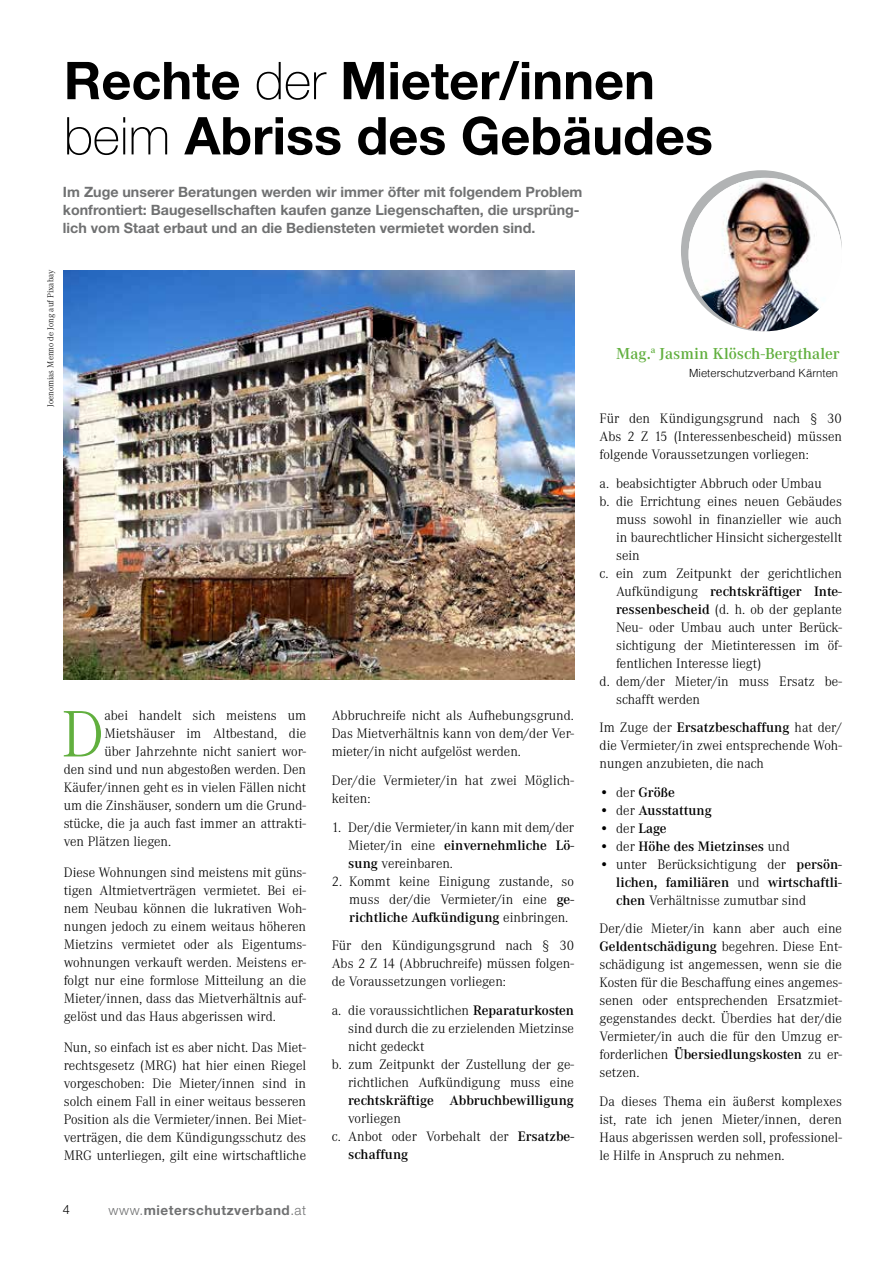
<style>
.page{position:relative;width:893px;height:1263px;background:#fff}
.page>*{position:absolute;margin:0;border:0;box-sizing:border-box;transform-origin:0 0}
.t1{font:300 68.1px "Corporate A";color:#61af3e}
.t2{font:700 52.2px/55.2px "Helvetica Neue LT Std";color:#000}
.t3{font:600 16.5px "Corporate A";color:#61af3e}
.t4{font:300 14.25px/18px "Corporate A";color:#000;text-align:justify}
.t5{font:700 14.25px/18px "Helvetica Neue LT Std";color:#707172}
.t6{font:600 14.25px "Corporate A";color:#000}
.t7{font:700 13.5px "Helvetica Neue LT Std";letter-spacing:.04em;color:#707172}
.t8{font:300 12.75px "Helvetica Neue LT Std";color:#000}
.t9{font:300 11.25px "Helvetica";color:#000}
.t10{font:300 9px "Corporate A";color:#000}
.s1{font-weight:100}
.s2{font-weight:600}
.s3{font-weight:300}
</style>
<div class="page">
<img style="left:64px;top:270px;width:510px;height:410px">
<div style="left:681px;top:170px;width:161px;height:161px;background:#b1b3b4;border-radius:50%"></div>
<img style="left:689px;top:178px;width:153px;height:153px;border-radius:77px">
<h2 class="t2" style="left:64px;top:52px;width:651px">Rechte <span class="s1">der</span> Mieter/innen <span class="s1">beim</span> Abriss des Gebäudes</h2>
<p class="t5" style="left:63px;top:183px;width:521px">Im Zuge unserer Beratungen werden wir immer öfter mit folgendem Problem konfrontiert: Baugesellschaften kaufen ganze Liegenschaften, die ursprüng&shy;lich vom Staat erbaut und an die Bediensteten vermietet worden sind.</p>
<p class="t10" style="left:45px;top:407px;width:138px;rotate:-90deg">Joenomias Menno de Jong auf Pixabay</p>
<h1 class="t1" style="left:62px;top:697px;width:44px">D</h1>
<p class="t4" style="left:104px;top:707px;width:203px">abei handelt sich meistens um</p>
<p class="t4" style="left:104px;top:725px;width:203px">Mietshäuser im Altbestand, die</p>
<p class="t4" style="left:104px;top:743px;width:203px">über Jahrzehnte nicht saniert wor-</p>
<p class="t4" style="left:64px;top:761px;width:244px">den sind und nun abgestoßen werden. Den</p>
<p class="t4" style="left:64px;top:779px;width:244px">Käufer/innen geht es in vielen Fällen nicht</p>
<p class="t4" style="left:64px;top:797px;width:244px">um die Zinshäuser, sondern um die Grund-</p>
<p class="t4" style="left:64px;top:815px;width:244px">stücke, die ja auch fast immer an attrakti-</p>
<p class="t4" style="left:64px;top:833px;width:109px">ven Plätzen liegen.</p>
<p class="t4" style="left:64px;top:864px;width:244px">Diese Wohnungen sind meistens mit güns&shy;tigen Altmietverträgen vermietet. Bei ei&shy;nem Neubau können die lukrativen Woh&shy;nungen jedoch zu einem weitaus höheren Mietzins vermietet oder als Eigentums&shy;wohnungen verkauft werden. Meistens er&shy;folgt nur eine formlose Mitteilung an die Mieter/innen, dass das Mietverhältnis auf&shy;gelöst und das Haus abgerissen wird.</p>
<p class="t4" style="left:64px;top:1039px;width:244px">Nun, so einfach ist es aber nicht. Das Miet&shy;rechtsgesetz (MRG) hat hier einen Riegel vorgeschoben: Die Mieter/innen sind in solch einem Fall in einer weitaus besseren Position als die Vermieter/innen. Bei Miet&shy;verträgen, die dem Kündigungsschutz des MRG unterliegen, gilt eine wirtschaftliche</p>
<p class="t4" style="left:332px;top:707px;width:244px">Abbruchreife nicht als Aufhebungsgrund.<br>Das Mietverhältnis kann von dem/der Ver&shy;mieter/in nicht aufgelöst werden.</p>
<p class="t4" style="left:332px;top:772px;width:244px">Der/die Vermieter/in hat zwei Möglich&shy;keiten:</p>
<p class="t4" style="left:348px;top:818px;width:227px;text-indent:-17px">1. Der/die Vermieter/in kann mit dem/der Mieter/in eine <span class="s2">einvernehmliche Lö&shy;sung</span> vereinbaren.</p>
<p class="t4" style="left:349px;top:872px;width:226px;text-indent:-18px">2. Kommt keine Einigung zustande, so muss der/die Vermieter/in eine <span class="s2">ge&shy;richtliche Aufkündigung</span> einbringen.</p>
<p class="t4" style="left:332px;top:937px;width:244px">Für den Kündigungsgrund nach § 30<br>Abs 2 Z 14 (Abbruchreife) müssen folgen&shy;de Voraussetzungen vorliegen:</p>
<p class="t4" style="left:332px;top:1002px;width:244px">a. die voraussichtlichen <span class="s2">Reparaturkosten</span></p>
<p class="t4" style="left:348px;top:1020px;width:227px">sind durch die zu erzielenden Mietzinse</p>
<p class="t4" style="left:348px;top:1038px;width:78px">nicht gedeckt</p>
<p class="t4" style="left:332px;top:1056px;width:244px">b. zum Zeitpunkt der Zustellung der ge-</p>
<p class="t4" style="left:348px;top:1074px;width:227px">richtlichen Aufkündigung muss eine</p>
<p class="t6" style="left:348px;top:1092px;width:227px">rechtskräftige Abbruchbewilligung</p>
<p class="t4" style="left:348px;top:1110px;width:54px">vorliegen</p>
<p class="t4" style="left:332px;top:1128px;width:244px">c. Anbot oder Vorbehalt der <span class="s2">Ersatzbe-</span></p>
<p class="t6" style="left:348px;top:1146px;width:62px">schaffung</p>
<p class="t3" style="left:616px;top:344px;width:225px">Mag.<sup>a</sup> Jasmin Klösch-Bergthaler</p>
<p class="t9" style="left:689px;top:365px;width:151px">Mieterschutzverband Kärnten</p>
<p class="t4" style="left:600px;top:410px;width:244px">Für den Kündigungsgrund nach § 30<br>Abs 2 Z 15 (Interessenbescheid) müssen folgende Voraussetzungen vorliegen:</p>
<p class="t4" style="left:600px;top:474px;width:224px">a. beabsichtigter Abbruch oder Umbau</p>
<p class="t4" style="left:600px;top:492px;width:244px">b. die Errichtung eines neuen Gebäudes</p>
<p class="t4" style="left:616px;top:510px;width:227px">muss sowohl in finanzieller wie auch</p>
<p class="t4" style="left:616px;top:528px;width:227px">in baurechtlicher Hinsicht sichergestellt</p>
<p class="t4" style="left:616px;top:546px;width:25px">sein</p>
<p class="t4" style="left:600px;top:564px;width:244px">c. ein zum Zeitpunkt der gerichtlichen</p>
<p class="t6" style="left:616px;top:583px;width:227px"><span class="s3">Aufkündigung</span> rechtskräftiger Inte-</p>
<p class="t4" style="left:616px;top:600px;width:227px"><span class="s2">ressenbescheid</span> (d. h. ob der geplante</p>
<p class="t4" style="left:616px;top:618px;width:227px">Neu- oder Umbau auch unter Berück-</p>
<p class="t4" style="left:616px;top:636px;width:227px">sichtigung der Mietinteressen im öf-</p>
<p class="t4" style="left:616px;top:654px;width:147px">fentlichen Interesse liegt)</p>
<p class="t4" style="left:600px;top:672px;width:244px">d. dem/der Mieter/in muss Ersatz be-</p>
<p class="t4" style="left:616px;top:690px;width:86px">schafft werden</p>
<p class="t4" style="left:600px;top:719px;width:244px">Im Zuge der <span class="s2">Ersatzbeschaffung</span> hat der/ die Vermieter/in zwei entsprechende Woh&shy;nungen anzubieten, die nach</p>
<p class="t6" style="left:600px;top:784px;width:77px"><span class="s3">• der</span> Größe</p>
<p class="t6" style="left:600px;top:802px;width:114px"><span class="s3">• der</span> Ausstattung</p>
<p class="t4" style="left:600px;top:819px;width:69px">• der <span class="s2">Lage</span></p>
<p class="t6" style="left:600px;top:838px;width:192px"><span class="s3">• der</span> Höhe des Mietzinses <span class="s3">und</span></p>
<p class="t4" style="left:616px;top:855px;width:227px;text-indent:-17px">• unter Berücksichtigung der <span class="s2">persön&shy;lichen, familiären</span> und <span class="s2">wirtschaftli&shy;chen</span> Verhältnisse zumutbar sind</p>
<p class="t4" style="left:600px;top:920px;width:244px">Der/die Mieter/in kann aber auch eine <span class="s2">Geldentschädigung</span> begehren. Diese Ent&shy;schädigung ist angemessen, wenn sie die Kosten für die Beschaffung eines angemes&shy;senen oder entsprechenden Ersatzmiet&shy;gegenstandes deckt. Überdies hat der/die Vermieter/in auch die für den Umzug er&shy;forderlichen <span class="s2">Übersiedlungskosten</span> zu er&shy;setzen.</p>
<p class="t4" style="left:600px;top:1093px;width:244px">Da dieses Thema ein äußerst komplexes ist, rate ich jenen Mieter/innen, deren Haus abgerissen werden soll, professionel&shy;le Hilfe in Anspruch zu nehmen.</p>
<p class="t8" style="left:63px;top:1201px;width:9px">4</p>
<p class="t7" style="left:109px;top:1202px;width:199px"><span class="s3">www.</span>mieterschutzverband<span class="s3">.at</span></p>
</div>
